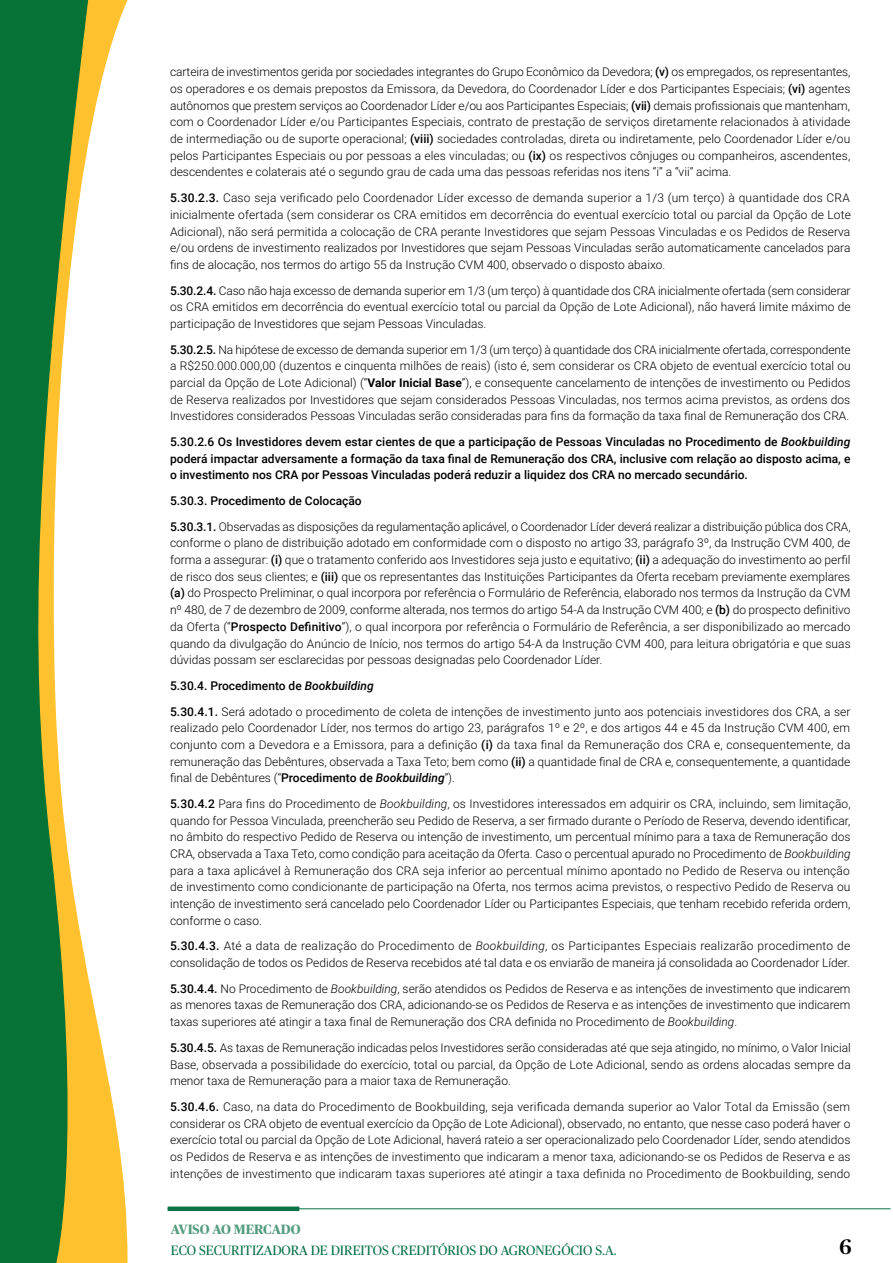
<style>
.page{position:relative;width:893px;height:1263px;background:#fff}
.page>*{position:absolute;margin:0;border:0;box-sizing:border-box;transform-origin:0 0}
.t1{font:500 21px "Publico";color:#000}
.t2{font:13.5px "Publico";color:#097247}
.t3{font:700 13.5px "Publico";color:#539c7e}
.t4{font:300 12px/16.6px "Roboto";color:#000;text-align:justify}
.t5{font:500 12px/16.6px "Roboto";color:#000;text-align:justify}
.s1{font-weight:500}
.s2{font-weight:700}
.s3{font-style:italic}
.s4{font-weight:500;font-style:italic}
</style>
<div class="page">
<hr style="left:168px;top:1208px;width:722px;height:1px;background:#097247">
<div style="left:168px;top:1206px;width:131px;height:5px;background:#097247"></div>
<div style="left:0;top:0;width:28px;height:1263px;background:#067235"></div>
<svg style="left:28px;top:0;width:100px;height:1263px"></svg>
<p class="t4" style="left:170px;top:63px;width:682px">carteira de investimentos gerida por sociedades integrantes do Grupo Econômico da Devedora; <span class="s1">(v)</span> os empregados, os representantes, os operadores e os demais prepostos da Emissora, da Devedora, do Coordenador Líder e dos Participantes Especiais; <span class="s1">(vi)</span> agentes autônomos que prestem serviços ao Coordenador Líder e/ou aos Participantes Especiais; <span class="s1">(vii)</span> demais profissionais que mantenham, com o Coordenador Líder e/ou Participantes Especiais, contrato de prestação de serviços diretamente relacionados à atividade de intermediação ou de suporte operacional; <span class="s1">(viii)</span> sociedades controladas, direta ou indiretamente, pelo Coordenador Líder e/ou pelos Participantes Especiais ou por pessoas a eles vinculadas; ou <span class="s1">(ix)</span> os respectivos cônjuges ou companheiros, ascendentes, descendentes e colaterais até o segundo grau de cada uma das pessoas referidas nos itens “i” a “vii” acima.</p>
<p class="t4" style="left:170px;top:189px;width:682px"><span class="s1">5.30.2.3.</span> Caso seja verificado pelo Coordenador Líder excesso de demanda superior a 1/3 (um terço) à quantidade dos CRA inicialmente ofertada (sem considerar os CRA emitidos em decorrência do eventual exercício total ou parcial da Opção de Lote Adicional), não será permitida a colocação de CRA perante Investidores que sejam Pessoas Vinculadas e os Pedidos de Reserva e/ou ordens de investimento realizados por Investidores que sejam Pessoas Vinculadas serão automaticamente cancelados para fins de alocação, nos termos do artigo 55 da Instrução CVM 400, observado o disposto abaixo.</p>
<p class="t4" style="left:170px;top:281px;width:682px"><span class="s1">5.30.2.4.</span> Caso não haja excesso de demanda superior em 1/3 (um terço) à quantidade dos CRA inicialmente ofertada (sem considerar os CRA emitidos em decorrência do eventual exercício total ou parcial da Opção de Lote Adicional), não haverá limite máximo de participação de Investidores que sejam Pessoas Vinculadas.</p>
<p class="t4" style="left:170px;top:341px;width:682px"><span class="s1">5.30.2.5.</span> Na hipótese de excesso de demanda superior em 1/3 (um terço) à quantidade dos CRA inicialmente ofertada, correspondente a R$250.000.000,00 (duzentos e cinquenta milhões de reais) (isto é, sem considerar os CRA objeto de eventual exercício total ou parcial da Opção de Lote Adicional) (“<span class="s2">Valor Inicial Base</span>”), e consequente cancelamento de intenções de investimento ou Pedidos de Reserva realizados por Investidores que sejam considerados Pessoas Vinculadas, nos termos acima previstos, as ordens dos Investidores considerados Pessoas Vinculadas serão consideradas para fins da formação da taxa final de Remuneração dos CRA.</p>
<p class="t5" style="left:170px;top:433px;width:682px">5.30.2.6 Os Investidores devem estar cientes de que a participação de Pessoas Vinculadas no Procedimento de <span class="s3">Bookbuilding </span>poderá impactar adversamente a formação da taxa final de Remuneração dos CRA, inclusive com relação ao disposto acima, e o investimento nos CRA por Pessoas Vinculadas poderá reduzir a liquidez dos CRA no mercado secundário.</p>
<p class="t4" style="left:170px;top:487px;width:682px;line-height:25.7px"><span class="s1">5.30.3. Procedimento de Colocação<br>5.30.3.1.</span> Observadas as disposições da regulamentação aplicável, o Coordenador Líder deverá realizar a distribuição pública dos CRA,</p>
<p class="t4" style="left:170px;top:534px;width:682px">conforme o plano de distribuição adotado em conformidade com o disposto no artigo 33, parágrafo 3º, da Instrução CVM 400, de forma a assegurar: <span class="s1">(i)</span> que o tratamento conferido aos Investidores seja justo e equitativo; <span class="s1">(ii)</span> a adequação do investimento ao perfil de risco dos seus clientes; e <span class="s1">(iii)</span> que os representantes das Instituições Participantes da Oferta recebam previamente exemplares <span class="s1">(a)</span> do Prospecto Preliminar, o qual incorpora por referência o Formulário de Referência, elaborado nos termos da Instrução da CVM nº 480, de 7 de dezembro de 2009, conforme alterada, nos termos do artigo 54-A da Instrução CVM 400; e <span class="s1">(b)</span> do prospecto definitivo da Oferta (“<span class="s1">Prospecto Definitivo</span>”), o qual incorpora por referência o Formulário de Referência, a ser disponibilizado ao mercado quando da divulgação do Anúncio de Início, nos termos do artigo 54-A da Instrução CVM 400, para leitura obrigatória e que suas dúvidas possam ser esclarecidas por pessoas designadas pelo Coordenador Líder.</p>
<p class="t4" style="left:170px;top:672px;width:682px;line-height:25.7px"><span class="s1">5.30.4. Procedimento de</span> <span class="s4">Bookbuilding<br></span><span class="s1">5.30.4.1.</span> Será adotado o procedimento de coleta de intenções de investimento junto aos potenciais investidores dos CRA, a ser</p>
<p class="t4" style="left:170px;top:719px;width:682px">realizado pelo Coordenador Líder, nos termos do artigo 23, parágrafos 1º e 2º, e dos artigos 44 e 45 da Instrução CVM 400, em conjunto com a Devedora e a Emissora, para a definição <span class="s1">(i)</span> da taxa final da Remuneração dos CRA e, consequentemente, da remuneração das Debêntures, observada a Taxa Teto; bem como <span class="s1">(ii)</span> a quantidade final de CRA e, consequentemente, a quantidade final de Debêntures (“<span class="s1">Procedimento de</span> <span class="s4">Bookbuilding</span>”).</p>
<p class="t4" style="left:170px;top:795px;width:682px"><span class="s1">5.30.4.2</span> Para fins do Procedimento de <span class="s3">Bookbuilding</span>, os Investidores interessados em adquirir os CRA, incluindo, sem limitação, quando for Pessoa Vinculada, preencherão seu Pedido de Reserva, a ser firmado durante o Período de Reserva, devendo identificar, no âmbito do respectivo Pedido de Reserva ou intenção de investimento, um percentual mínimo para a taxa de Remuneração dos CRA, observada a Taxa Teto, como condição para aceitação da Oferta. Caso o percentual apurado no Procedimento de <span class="s3">Bookbuilding </span>para a taxa aplicável à Remuneração dos CRA seja inferior ao percentual mínimo apontado no Pedido de Reserva ou intenção de investimento como condicionante de participação na Oferta, nos termos acima previstos, o respectivo Pedido de Reserva ou intenção de investimento será cancelado pelo Coordenador Líder ou Participantes Especiais, que tenham recebido referida ordem, conforme o caso.</p>
<p class="t4" style="left:170px;top:937px;width:682px"><span class="s1">5.30.4.3.</span> Até a data de realização do Procedimento de <span class="s3">Bookbuilding</span>, os Participantes Especiais realizarão procedimento de consolidação de todos os Pedidos de Reserva recebidos até tal data e os enviarão de maneira já consolidada ao Coordenador Líder.</p>
<p class="t4" style="left:170px;top:980px;width:682px"><span class="s1">5.30.4.4.</span> No Procedimento de <span class="s3">Bookbuilding</span>, serão atendidos os Pedidos de Reserva e as intenções de investimento que indicarem as menores taxas de Remuneração dos CRA, adicionando-se os Pedidos de Reserva e as intenções de investimento que indicarem taxas superiores até atingir a taxa final de Remuneração dos CRA definida no Procedimento de <span class="s3">Bookbuilding</span>.</p>
<p class="t4" style="left:170px;top:1039px;width:682px"><span class="s1">5.30.4.5.</span> As taxas de Remuneração indicadas pelos Investidores serão consideradas até que seja atingido, no mínimo, o Valor Inicial Base, observada a possibilidade do exercício, total ou parcial, da Opção de Lote Adicional, sendo as ordens alocadas sempre da menor taxa de Remuneração para a maior taxa de Remuneração.</p>
<p class="t4" style="left:170px;top:1098px;width:682px"><span class="s1">5.30.4.6.</span> Caso, na data do Procedimento de Bookbuilding, seja verificada demanda superior ao Valor Total da Emissão (sem considerar os CRA objeto de eventual exercício da Opção de Lote Adicional), observado, no entanto, que nesse caso poderá haver o exercício total ou parcial da Opção de Lote Adicional, haverá rateio a ser operacionalizado pelo Coordenador Líder, sendo atendidos os Pedidos de Reserva e as intenções de investimento que indicaram a menor taxa, adicionando-se os Pedidos de Reserva e as intenções de investimento que indicaram taxas superiores até atingir a taxa definida no Procedimento de Bookbuilding, sendo</p>
<p class="t3" style="left:171px;top:1222px;width:131px">AVISO AO MERCADO</p>
<p class="t2" style="left:171px;top:1243px;width:447px">ECO SECURITIZADORA DE DIREITOS CREDITÓRIOS DO AGRONEGÓCIO S.A.</p>
<h1 class="t1" style="left:839px;top:1235px;width:14px">6</h1>
</div>
